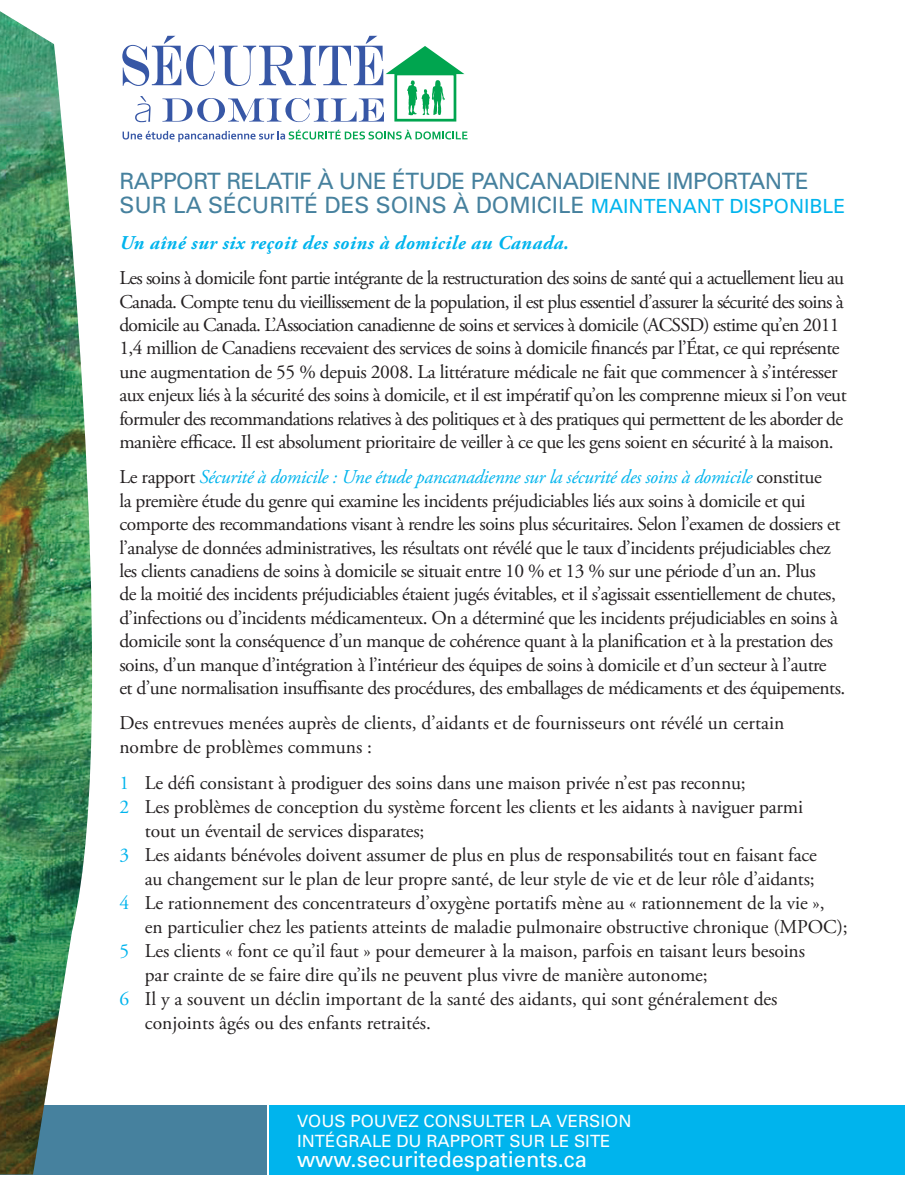
<style>
.page{position:relative;width:918px;height:1188px;background:#fff}
.page>*{position:absolute;margin:0;border:0;box-sizing:border-box;transform-origin:0 0}
.t1{font:22.5px/24px "Univers";letter-spacing:-.02em;color:#46819e}
.t2{font:21.9px "Univers";color:#fff}
.t3{font:19.5px/23.4px "Adobe Garamond Pro";letter-spacing:-.025em;color:#231f20}
.t4{font:19.5px/23.4px "Adobe Garamond Pro";color:#231f20}
.t5{font:19.5px "Adobe Garamond Pro";letter-spacing:-.005em;color:#231f20}
.t6{font:italic 700 19.5px "Adobe Garamond Pro";letter-spacing:.025em;color:#00b4ed}
.t7{font:16.8px/20.2px "Univers";color:#fff}
.s1{font-size:19.5px;color:#00b4ed}
.s2{font-style:italic;color:#00b4ed}
.s3{color:#00b4ed}
</style>
<div class="page">
<div style="left:0;top:1105px;width:267px;height:70px;background:#46819e"></div>
<div style="left:269px;top:1105px;width:635px;height:70px;background:#00b4ed"></div>
<svg style="left:123px;top:130px;width:345px;height:12px"></svg>
<svg style="left:122px;top:36px;width:342px;height:86px"></svg>
<img style="left:0;top:11px;width:93px;height:1163px">
<p class="t1" style="left:119px;top:170px;width:727px">RAPPORT RELATIF À UNE ÉTUDE PANCANADIENNE IMPORTANTE<br>SUR LA SÉCURITÉ DES SOINS À DOMICILE <span class="s1">MAINTENANT DISPONIBLE</span></p>
<p class="t6" style="left:119px;top:231px;width:451px">Un aîné sur six reçoit des soins à domicile au Canada.</p>
<p class="t3" style="left:119px;top:267px;width:729px">Les soins à domicile font partie intégrante de la restructuration des soins de santé qui a actuellement lieu au Canada. Compte tenu du vieillissement de la population, il est plus essentiel d’assurer la sécurité des soins à domicile au Canada. L’Association canadienne de soins et services à domicile (ACSSD) estime qu’en 2011<br>1,4 million de Canadiens recevaient des services de soins à domicile financés par l’État, ce qui représente une augmentation de 55 % depuis 2008. La littérature médicale ne fait que commencer à s’intéresser aux enjeux liés à la sécurité des soins à domicile, et il est impératif qu’on les comprenne mieux si l’on veut formuler des recommandations relatives à des politiques et à des pratiques qui permettent de les aborder de manière efficace. Il est absolument prioritaire de veiller à ce que les gens soient en sécurité à la maison.</p>
<p class="t3" style="left:119px;top:466px;width:728px">Le rapport <span class="s2">Sécurité à domicile : Une étude pancanadienne sur la sécurité des soins à domicile</span> constitue<br>la première étude du genre qui examine les incidents préjudiciables liés aux soins à domicile et qui comporte des recommandations visant à rendre les soins plus sécuritaires. Selon l’examen de dossiers et l’analyse de données administratives, les résultats ont révélé que le taux d’incidents préjudiciables chez les clients canadiens de soins à domicile se situait entre 10 % et 13 % sur une période d’un an. Plus<br>de la moitié des incidents préjudiciables étaient jugés évitables, et il s’agissait essentiellement de chutes, d’infections ou d’incidents médicamenteux. On a déterminé que les incidents préjudiciables en soins à domicile sont la conséquence d’un manque de cohérence quant à la planification et à la prestation des soins, d’un manque d’intégration à l’intérieur des équipes de soins à domicile et d’un secteur à l’autre<br>et d’une normalisation insuffisante des procédures, des emballages de médicaments et des équipements.</p>
<p class="t4" style="left:119px;top:712px;width:666px">Des entrevues menées auprès de clients, d’aidants et de fournisseurs ont révélé un certain nombre de problèmes communs :</p>
<p class="t3" style="left:119px;top:772px;width:628px"><span class="s3">1</span> Le défi consistant à prodiguer des soins dans une maison privée n’est pas reconnu;</p>
<p class="t3" style="left:119px;top:796px;width:685px"><span class="s3">2</span> Les problèmes de conception du système forcent les clients et les aidants à naviguer parmi</p>
<p class="t3" style="left:145px;top:820px;width:281px">tout un éventail de services disparates;</p>
<p class="t3" style="left:119px;top:844px;width:699px"><span class="s3">3</span> Les aidants bénévoles doivent assumer de plus en plus de responsabilités tout en faisant face</p>
<p class="t3" style="left:145px;top:868px;width:671px">au changement sur le plan de leur propre santé, de leur style de vie et de leur rôle d’aidants;</p>
<p class="t5" style="left:119px;top:891px;width:707px"><span class="s3">4</span> Le rationnement des concentrateurs d’oxygène portatifs mène au « rationnement de la vie »,</p>
<p class="t5" style="left:145px;top:915px;width:704px">en particulier chez les patients atteints de maladie pulmonaire obstructive chronique (MPOC);</p>
<p class="t3" style="left:119px;top:940px;width:687px"><span class="s3">5</span> Les clients « font ce qu’il faut » pour demeurer à la maison, parfois en taisant leurs besoins</p>
<p class="t3" style="left:145px;top:964px;width:564px">par crainte de se faire dire qu’ils ne peuvent plus vivre de manière autonome;</p>
<p class="t4" style="left:119px;top:988px;width:660px"><span class="s3">6</span> Il y a souvent un déclin important de la santé des aidants, qui sont généralement des</p>
<p class="t4" style="left:145px;top:1012px;width:288px">conjoints âgés ou des enfants retraités.</p>
<p class="t7" style="left:297px;top:1111px;width:336px">VOUS POUVEZ CONSULTER LA VERSION<br>INTÉGRALE DU RAPPORT SUR LE SITE</p>
<p class="t2" style="left:297px;top:1147px;width:292px">www.securitedespatients.ca</p>
</div>
